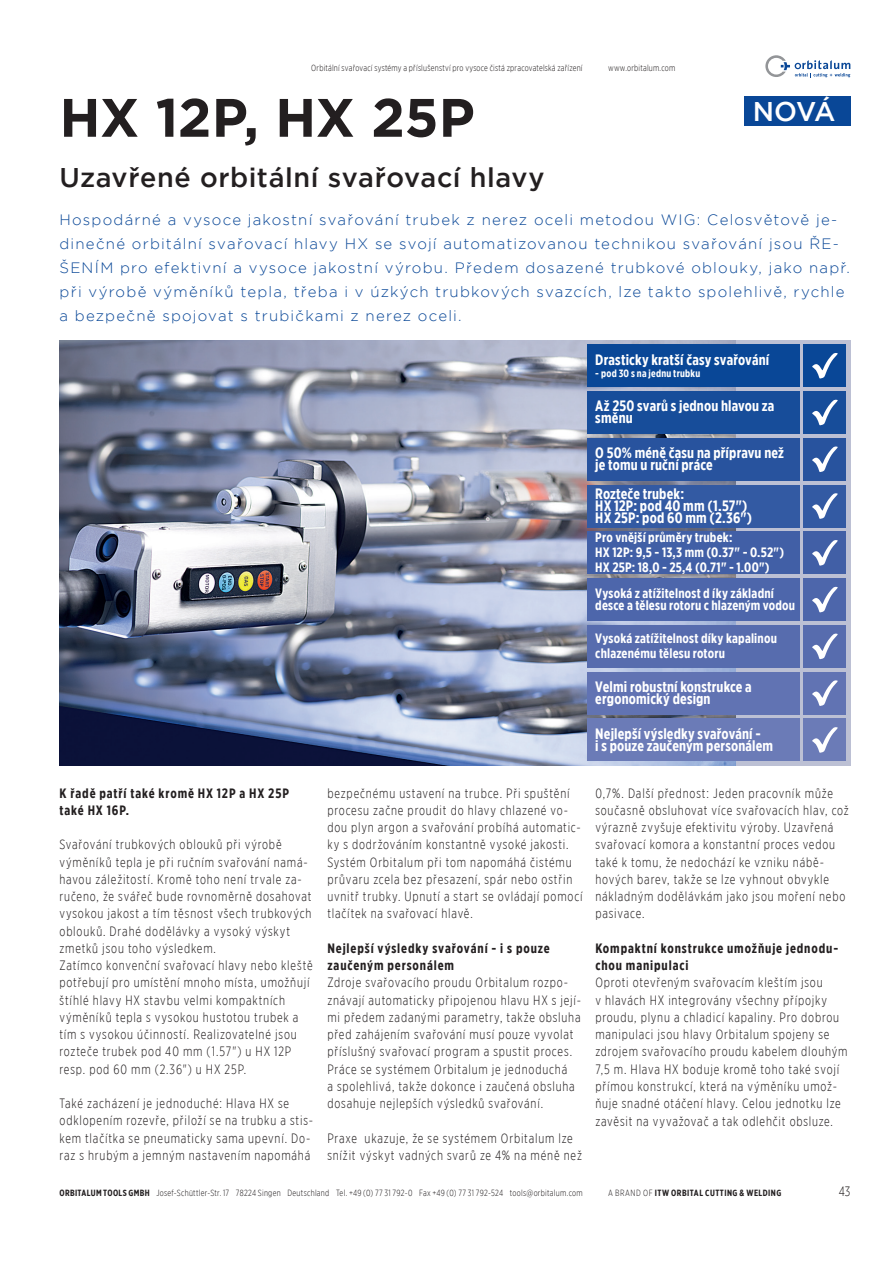
<style>
.page{position:relative;width:893px;height:1263px;background:#fff}
.page>*{position:absolute;margin:0;border:0;box-sizing:border-box;transform-origin:0 0}
.t1{font:700 54px "Gotham";letter-spacing:-.01em;color:#231f20}
.t2{font:500 27px "Gotham";letter-spacing:.02em;color:#231f20}
.t3{font:500 27px "Gotham";color:#fff}
.t4{font:300 15px/24px "Gotham";letter-spacing:.08em;color:#094797}
.t5{font:700 15px/12px "Gotham X Narrow";letter-spacing:.01em;color:#fff}
.t6{font:300 13.5px/17.2px "Gotham X Narrow";letter-spacing:.06em;color:#231f20}
.t7{font:700 13.5px/15px "Gotham X Narrow";letter-spacing:.015em;color:#fff}
.t8{font:700 13.5px/17.2px "Gotham X Narrow";letter-spacing:.065em;color:#231f20}
.t9{font:700 10.5px "Gotham X Narrow";letter-spacing:.025em;color:#fff}
.t10{font:300 9px "Gotham X Narrow";letter-spacing:.025em;color:#231f20}
.t11{font:700 9px "Gotham X Narrow";letter-spacing:.05em;color:#231f20}
.s1{font-weight:700}
.s2{font-weight:300}
</style>
<div class="page">
<svg style="left:765px;top:55px;width:85px;height:22px"></svg>
<svg style="left:736px;top:340px;width:114px;height:425px;background:#aab2cd"></svg>
<img style="left:60px;top:340px;width:676px;height:425px">
<div style="left:744px;top:96px;width:106px;height:29px;background:#094797"></div>
<div style="left:587px;top:344px;width:212px;height:43px;background:#094797"></div>
<div style="left:587px;top:391px;width:212px;height:43px;background:#174d9a"></div>
<div style="left:587px;top:438px;width:212px;height:42px;background:#28539e"></div>
<div style="left:587px;top:485px;width:212px;height:42px;background:#335aa3"></div>
<div style="left:587px;top:531px;width:212px;height:43px;background:#415fa6"></div>
<div style="left:587px;top:578px;width:212px;height:43px;background:#4d66ab"></div>
<div style="left:587px;top:625px;width:212px;height:43px;background:#576cae"></div>
<div style="left:587px;top:672px;width:212px;height:42px;background:#6173b3"></div>
<div style="left:804px;top:344px;width:42px;height:43px;background:#094797"></div>
<svg style="left:812px;top:353px;width:26px;height:26px"></svg>
<div style="left:804px;top:391px;width:42px;height:43px;background:#174d9a"></div>
<svg style="left:812px;top:399px;width:26px;height:26px"></svg>
<div style="left:804px;top:438px;width:42px;height:42px;background:#28539e"></div>
<svg style="left:812px;top:446px;width:26px;height:26px"></svg>
<div style="left:804px;top:485px;width:42px;height:42px;background:#335aa3"></div>
<svg style="left:812px;top:493px;width:26px;height:26px"></svg>
<div style="left:804px;top:531px;width:42px;height:43px;background:#415fa6"></div>
<svg style="left:812px;top:540px;width:26px;height:26px"></svg>
<div style="left:804px;top:578px;width:42px;height:43px;background:#4d66ab"></div>
<svg style="left:812px;top:586px;width:26px;height:27px"></svg>
<div style="left:804px;top:625px;width:42px;height:43px;background:#576cae"></div>
<svg style="left:812px;top:633px;width:26px;height:26px"></svg>
<div style="left:804px;top:672px;width:42px;height:42px;background:#6173b3"></div>
<svg style="left:812px;top:680px;width:26px;height:26px"></svg>
<div style="left:587px;top:719px;width:212px;height:42px;background:#6b7bb7"></div>
<div style="left:804px;top:719px;width:42px;height:42px;background:#6b7bb7"></div>
<svg style="left:812px;top:727px;width:26px;height:26px"></svg>
<p class="t10" style="left:311px;top:63px;width:273px">Orbitální svařovací systémy a příslušenství pro vysoce čistá zpracovatelská zařízení</p>
<h1 class="t1" style="left:60px;top:82px;width:417px">HX 12P, HX 25P</h1>
<h2 class="t2" style="left:60px;top:160px;width:487px">Uzavřené orbitální svařovací hlavy</h2>
<p class="t10" style="left:608px;top:63px;width:69px">www.orbitalum.com</p>
<h2 class="t3" style="left:753px;top:94px;width:84px">NOVÁ</h2>
<p class="t4" style="left:60px;top:207px;width:792px">Hospodárné a vysoce jakostní svařování trubek z nerez oceli metodou WIG: Celosvětově je&shy;dinečné orbitální svařovací hlavy HX se svojí automatizovanou technikou svařování jsou ŘE-ŠENÍM pro efektivní a vysoce jakostní výrobu. Předem dosazené trubkové oblouky, jako např. při výrobě výměníků tepla, třeba i v úzkých trubkových svazcích, lze takto spolehlivě, rychle a bezpečně spojovat s trubičkami z nerez oceli.</p>
<p class="t8" style="left:60px;top:784px;width:231px">K řadě patří také kromě HX 12P a HX 25P také HX 16P.</p>
<p class="t6" style="left:60px;top:836px;width:255px">Svařování trubkových oblouků při výrobě výměníků tepla je při ručním svařování namá&shy;havou záležitostí. Kromě toho není trvale za&shy;ručeno, že svářeč bude rovnoměrně dosahovat vysokou jakost a tím těsnost všech trubkových oblouků. Drahé dodělávky a vysoký výskyt zmetků jsou toho výsledkem.<br>Zatímco konvenční svařovací hlavy nebo kleště potřebují pro umístění mnoho místa, umožňují štíhlé hlavy HX stavbu velmi kompaktních výměníků tepla s vysokou hustotou trubek a tím s vysokou účinností. Realizovatelné jsou rozteče trubek pod 40 mm (1.57") u HX 12P resp. pod 60 mm (2.36") u HX 25P.</p>
<p class="t6" style="left:60px;top:1094px;width:255px">Také zacházení je jednoduché: Hlava HX se odklopením rozevře, přiloží se na trubku a stis&shy;kem tlačítka se pneumaticky sama upevní. Do&shy;raz s hrubým a jemným nastavením napomáhá</p>
<p class="t5" style="left:595px;top:353px;width:175px">Drasticky kratší časy svařování</p>
<p class="t9" style="left:595px;top:366px;width:107px">- pod 30 s na jednu trubku</p>
<p class="t5" style="left:595px;top:400px;width:181px">Až 250 svarů s jednou hlavou za směnu</p>
<p class="t5" style="left:595px;top:447px;width:190px">O 50% méně času na přípravu než je tomu u ruční práce</p>
<p class="t5" style="left:595px;top:488px;width:158px">Rozteče trubek:<br>HX 12P: pod 40 mm (1.57")<br>HX 25P: pod 60 mm (2.36")</p>
<p class="t7" style="left:595px;top:530px;width:190px">Pro vnější průměry trubek:<br>HX 12P: 9,5 - 13,3 mm (0.37" - 0.52")<br>HX 25P: 18,0 - 25,4 (0.71" - 1.00")</p>
<p class="t7" style="left:595px;top:587px;width:201px;line-height:12px">Vysoká z atížitelnost d íky základní desce a tělesu rotoru c hlazeným vodou</p>
<p class="t7" style="left:595px;top:631px;width:183px">Vysoká zatížitelnost díky kapalinou chlazenému tělesu rotoru</p>
<p class="t5" style="left:595px;top:681px;width:158px">Velmi robustní konstrukce a ergonomický design</p>
<p class="t5" style="left:595px;top:727px;width:179px">Nejlepší výsledky svařování -<br>i s pouze zaučeným personálem</p>
<p class="t6" style="left:327px;top:784px;width:257px">bezpečnému ustavení na trubce. Při spuštění procesu začne proudit do hlavy chlazené vo&shy;dou plyn argon a svařování probíhá automatic&shy;ky s dodržováním konstantně vysoké jakosti.<br>Systém Orbitalum při tom napomáhá čistému průvaru zcela bez přesazení, spár nebo ostřin uvnitř trubky. Upnutí a start se ovládají pomocí tlačítek na svařovací hlavě.</p>
<p class="t8" style="left:327px;top:939px;width:224px">Nejlepší výsledky svařování - i s pouze zaučeným personálem</p>
<p class="t6" style="left:327px;top:974px;width:255px">Zdroje svařovacího proudu Orbitalum rozpo&shy;znávají automaticky připojenou hlavu HX s její&shy;mi předem zadanými parametry, takže obsluha před zahájením svařování musí pouze vyvolat příslušný svařovací program a spustit proces.<br>Práce se systémem Orbitalum je jednoduchá<br>a spolehlivá, takže dokonce i zaučená obsluha dosahuje nejlepších výsledků svařování.</p>
<p class="t6" style="left:327px;top:1129px;width:256px">Praxe ukazuje, že se systémem Orbitalum lze snížit výskyt vadných svarů ze 4% na méně než</p>
<p class="t6" style="left:595px;top:784px;width:255px">0,7%. Další přednost: Jeden pracovník může současně obsluhovat více svařovacích hlav, což výrazně zvyšuje efektivitu výroby. Uzavřená svařovací komora a konstantní proces vedou také k tomu, že nedochází ke vzniku nábě&shy;hových barev, takže se lze vyhnout obvykle nákladným dodělávkám jako jsou moření nebo pasivace.</p>
<p class="t8" style="left:595px;top:939px;width:244px">Kompaktní konstrukce umožňuje jednodu&shy;chou manipulaci</p>
<p class="t6" style="left:595px;top:974px;width:254px">Oproti otevřeným svařovacím kleštím jsou<br>v hlavách HX integrovány všechny přípojky proudu, plynu a chladicí kapaliny. Pro dobrou manipulaci jsou hlavy Orbitalum spojeny se zdrojem svařovacího proudu kabelem dlouhým 7,5 m. Hlava HX boduje kromě toho také svojí přímou konstrukcí, která na výměníku umož&shy;ňuje snadné otáčení hlavy. Celou jednotku lze zavěsit na vyvažovač a tak odlehčit obsluze.</p>
<p class="t10" style="left:60px;top:1187px;width:525px"><span class="s1">ORBITALUM TOOLS GMBH</span> Josef-Schüttler-Str. 17 78224 Singen Deutschland Tel. +49 (0) 77 31 792-0 Fax +49 (0) 77 31 792-524 tools@orbitalum.com</p>
<p class="t11" style="left:608px;top:1187px;width:175px"><span class="s2">A BRAND OF</span> ITW ORBITAL CUTTING &amp; WELDING</p>
<p class="t6" style="left:839px;top:1182px;width:13px">43</p>
</div>
